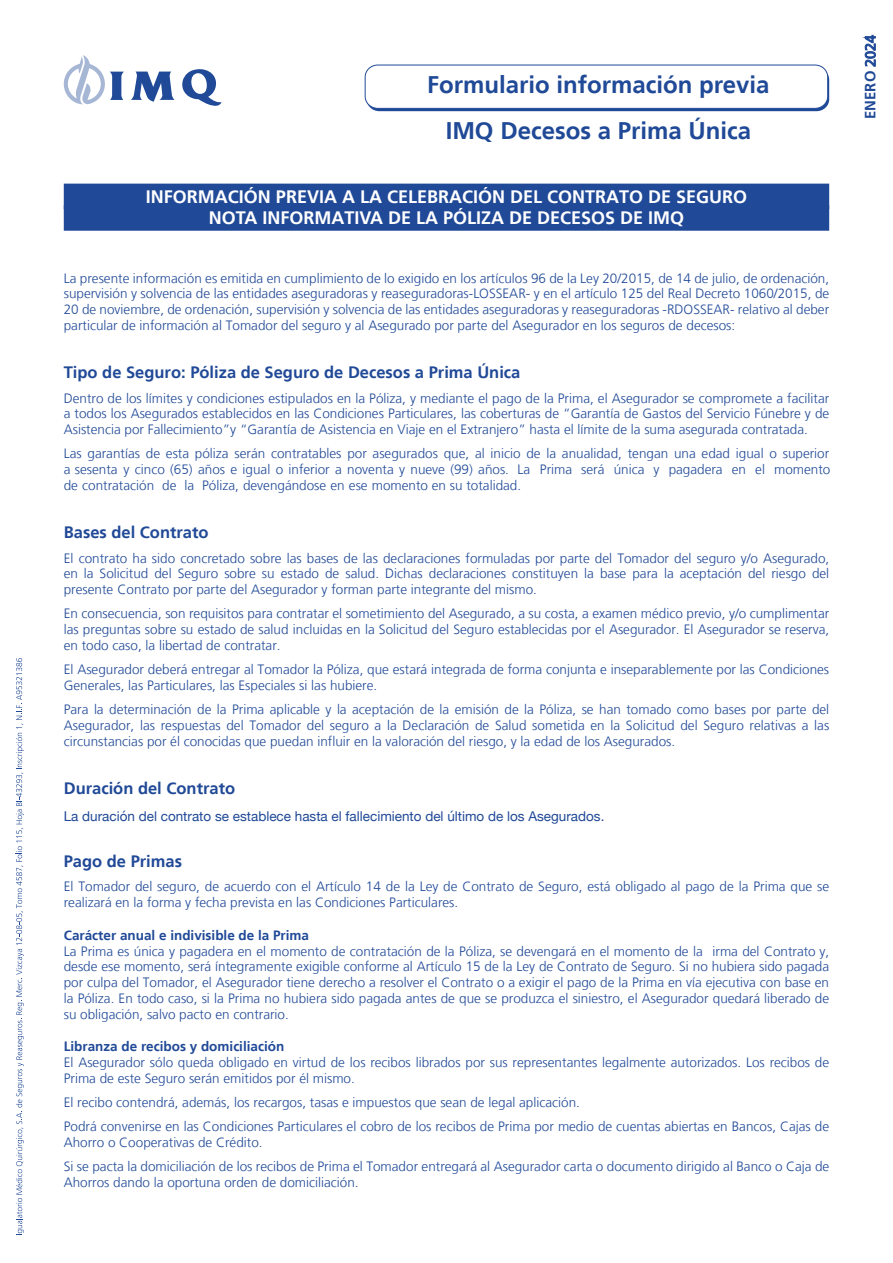
<style>
.page{position:relative;width:893px;height:1263px;background:#fff}
.page>*{position:absolute;margin:0;border:0;box-sizing:border-box;transform-origin:0 0}
.t1{font:700 24px "Frutiger LT";color:#204997}
.t2{font:700 18px/21.6px "Frutiger LT";color:#fff;text-align:center}
.t3{font:700 16.5px "Frutiger LT";color:#204997}
.t4{font:700 15px "Frutiger";color:#204997}
.t5{font:300 13.5px/15.8px "Frutiger LT";color:#204997;text-align:justify}
.t6{font:300 13.5px/15.8px "Frutiger LT45";color:#204997}
.t7{font:13.5px "Helvetica Neue";color:#204997}
.t8{font:700 13.5px "Frutiger LT";color:#204997}
.s1{font-family:"Frutiger LT"}
.s2{font-family:"Frutiger LT45"}
.s3{font-weight:400}
</style>
<div class="page">
<svg style="left:182px;top:69px;width:40px;height:37px"></svg>
<svg style="left:64px;top:55px;width:60px;height:49px"></svg>
<svg style="left:131px;top:72px;width:44px;height:30px"></svg>
<div style="left:367px;top:68px;width:462px;height:43px;background:#204997;border-radius:12px"></div>
<div style="left:365px;top:65px;width:463px;height:43px;background:#fff;border-radius:12px"></div>
<div style="left:365px;top:65px;width:463px;height:44px;border:1px solid #204997;border-radius:12px"></div>
<div style="left:64px;top:184px;width:765px;height:25px;background:#204997"></div>
<div style="left:64px;top:205px;width:765px;height:26px;background:#204997"></div>
<svg style="left:16px;top:658px;width:8px;height:577px"></svg>
<h1 class="t1" style="left:427px;top:71px;width:344px">Formulario información previa</h1>
<h1 class="t1" style="left:446px;top:116px;width:307px">IMQ Decesos a Prima Única</h1>
<h2 class="t2" style="left:146px;top:186px;width:603px">INFORMACIÓN PREVIA A LA CELEBRACIÓN DEL CONTRATO DE SEGURO<br>NOTA INFORMATIVA DE LA PÓLIZA DE DECESOS DE IMQ</h2>
<p class="t5" style="left:64px;top:270px;width:767px">La presente información es emitida en cumplimiento de lo exigido en los artículos 96 de la Ley 20/2015, de 14 de julio, de ordenación, supervisión y solvencia de las entidades aseguradoras y reaseguradoras-LOSSEAR- y en el artículo 125 del Real Decreto 1060/2015, de 20 de noviembre, de ordenación, supervisión y solvencia de las entidades aseguradoras y reaseguradoras -RDOSSEAR- relativo al deber particular de información al Tomador del seguro y al Asegurado por parte del Asegurador en los seguros de decesos:</p>
<p class="t3" style="left:64px;top:363px;width:458px">Tipo de Seguro: Póliza de Seguro de Decesos a Prima Única</p>
<p class="t5" style="left:64px;top:390px;width:767px">Dentro de los límites y condiciones estipulados en la Póliza, y mediante el pago de la Prima, el Asegurador se compromete a facilitar a todos los Asegurados establecidos en las Condiciones Particulares, las coberturas de “Garantía de Gastos del Servicio Fúnebre y de Asistencia por Fallecimiento”y “Garantía de Asistencia en Viaje en el Extranjero” hasta el límite de la suma asegurada contratada.</p>
<p class="t6" style="left:64px;top:446px;width:768px">Las garantías de esta póliza serán contratables por asegurados que, al inicio de la anualidad, tengan una edad igual o superior a sesenta y cinco (65) años e igual o inferior a noventa y nueve (99) años. <span class="s1">La Prima será única y pagadera en el momento</span></p>
<p class="t5" style="left:64px;top:478px;width:459px">de contratación de la Póliza, devengándose en ese momento en su totalidad.</p>
<p class="t3" style="left:64px;top:523px;width:146px">Bases del Contrato</p>
<p class="t5" style="left:64px;top:550px;width:767px">El contrato ha sido concretado sobre las bases de las declaraciones formuladas por parte del Tomador del seguro y/o Asegurado, en la Solicitud del Seguro sobre su estado de salud. Dichas declaraciones constituyen la base para la aceptación del riesgo del presente Contrato por parte del Asegurador y forman parte integrante del mismo.</p>
<p class="t5" style="left:64px;top:606px;width:767px">En consecuencia, son requisitos para contratar el sometimiento del Asegurado, a su costa, a examen médico previo, y/o cumplimentar las preguntas sobre su estado de salud incluidas en la Solicitud del Seguro establecidas por el Asegurador. El Asegurador se reserva, en todo caso, la libertad de contratar.</p>
<p class="t5" style="left:64px;top:662px;width:767px">El Asegurador deberá entregar al Tomador la Póliza, que estará integrada de forma conjunta e inseparablemente por las Condiciones<br>Generales, las Particulares, las Especiales si las hubiere.</p>
<p class="t5" style="left:64px;top:702px;width:767px">Para la determinación de la Prima aplicable y la aceptación de la emisión de la Póliza, se han tomado como bases por parte del Asegurador, las respuestas del Tomador del seguro a la Declaración de Salud sometida en la Solicitud del Seguro relativas a las circunstancias por él conocidas que puedan in<span class="s2">f</span>luir en la valoración del riesgo, y la edad de los Asegurados.</p>
<p class="t3" style="left:64px;top:779px;width:173px">Duración del Contrato</p>
<p class="t7" style="left:64px;top:806px;width:542px">La duración del contrato se establece hasta el fallecimiento del último de los Asegurados.</p>
<p class="t3" style="left:64px;top:851px;width:120px">Pago de Primas</p>
<p class="t5" style="left:64px;top:879px;width:767px">El Tomador del seguro, de acuerdo con el Artículo 14 de la Ley de Contrato de Seguro, está obligado al pago de la Prima que se realizará en la forma y fecha prevista en las Condiciones Particulares.</p>
<p class="t8" style="left:64px;top:927px;width:247px">Carácter anual e indivisible de la Prima</p>
<p class="t5" style="left:64px;top:943px;width:767px">La Prima es única y pagadera en el momento de contratación de la Póliza, se devengará en el momento de la irma del Contrato y, desde ese momento, será íntegramente exigible conforme al Artículo 15 de la Ley de Contrato de Seguro. Si no hubiera sido pagada por culpa del Tomador, el Asegurador tiene derecho a resolver el Contrato o a exigir el pago de la Prima en vía ejecutiva con base en la Póliza. En todo caso, si la Prima no hubiera sido pagada antes de que se produzca el siniestro, el Asegurador quedará liberado de su obligación, salvo pacto en contrario.</p>
<p class="t8" style="left:64px;top:1039px;width:222px">Libranza de recibos y domiciliación</p>
<p class="t5" style="left:64px;top:1055px;width:767px">El Asegurador sólo queda obligado en virtud de los recibos librados por sus representantes legalmente autorizados. Los recibos de<br>Prima de este Seguro serán emitidos por él mismo.</p>
<p class="t5" style="left:64px;top:1090px;width:767px;line-height:24.3px">El recibo contendrá, además, los recargos, tasas e impuestos que sean de legal aplicación.<br>Podrá convenirse en las Condiciones Particulares el cobro de los recibos de Prima por medio de cuentas abiertas en Bancos, Cajas de</p>
<p class="t5" style="left:64px;top:1130px;width:767px;line-height:24.3px">Ahorro o Cooperativas de Crédito.<br>Si se pacta la domiciliación de los recibos de Prima el Tomador entregará al Asegurador carta o documento dirigido al Banco o Caja de</p>
<p class="t5" style="left:64px;top:1175px;width:296px">Ahorros dando la oportuna orden de domiciliación.</p>
<p class="t4" style="left:861px;top:119px;width:85px;rotate:-90deg">ENERO <span class="s3">2024</span></p>
</div>
